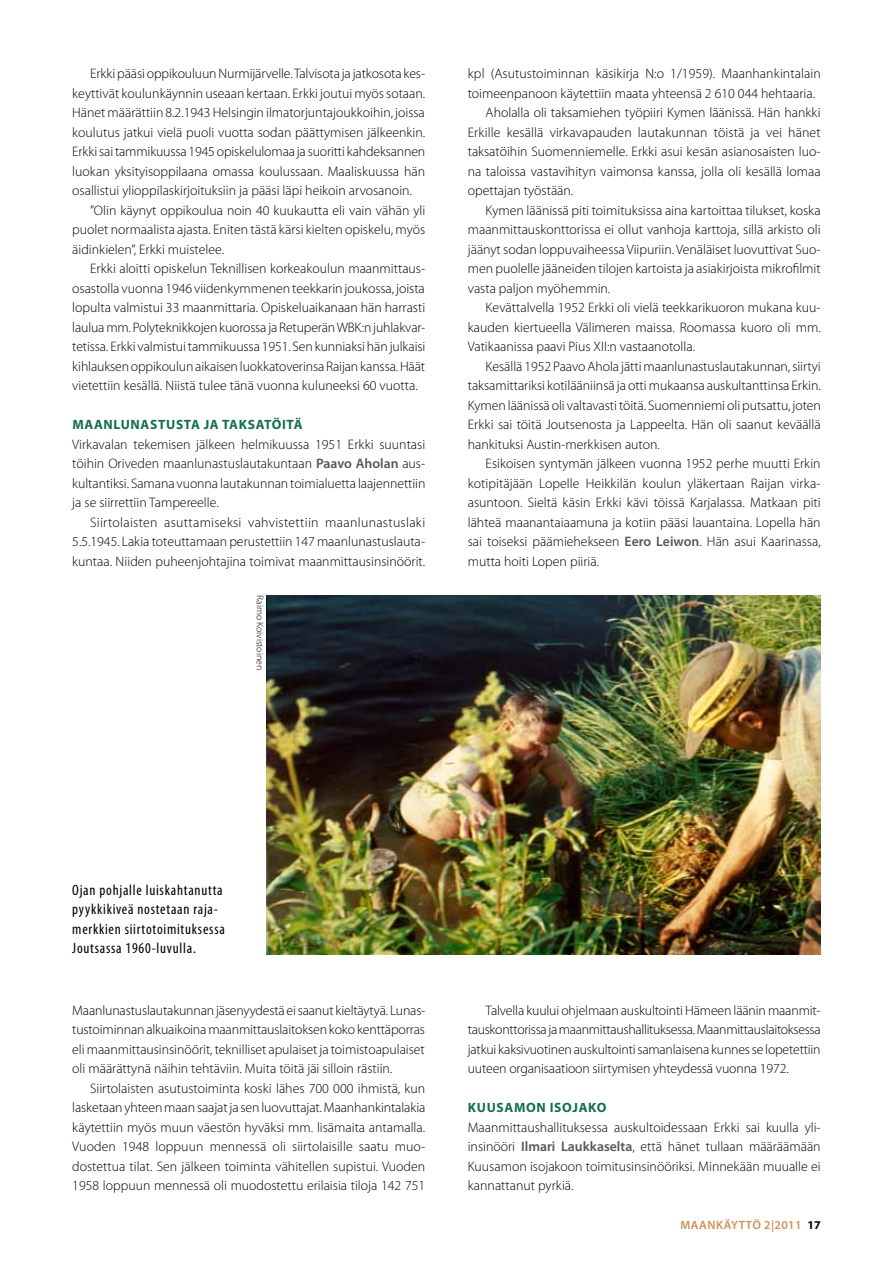
<style>
.page{position:relative;width:893px;height:1263px;background:#fff}
.page>*{position:absolute;margin:0;border:0;box-sizing:border-box;transform-origin:0 0}
.t1{font:condensed 15px/19.5px "Myriad Pro";letter-spacing:.05em;color:#000}
.t2{font:300 13.8px/19.5px "Myriad Pro";color:#000;text-align:justify}
.t3{font:700 13.5px "Myriad Pro";letter-spacing:.05em;color:#156d52}
.t4{font:600 12px "Myriad Pro";letter-spacing:.035em;color:#cc9153}
.t5{font:300 9.75px "Myriad Pro";color:#000}
.s1{font-weight:600;color:#575756}
.s2{font-weight:700;color:#000}
</style>
<div class="page">
<img style="left:267px;top:595px;width:554px;height:360px">
<p class="t2" style="left:90px;top:64px;width:337px">Erkki pääsi oppikouluun Nurmijärvelle. Talvisota ja jatkosota kes-</p>
<p class="t2" style="left:72px;top:84px;width:354px">keyttivät koulunkäynnin useaan kertaan. Erkki joutui myös sotaan.</p>
<p class="t2" style="left:72px;top:103px;width:354px">Hänet määrättiin 8.2.1943 Helsingin ilmatorjuntajoukkoihin, joissa</p>
<p class="t2" style="left:72px;top:123px;width:354px">koulutus jatkui vielä puoli vuotta sodan päättymisen jälkeenkin.</p>
<p class="t2" style="left:72px;top:142px;width:354px">Erkki sai tammikuussa 1945 opiskelulomaa ja suoritti kahdeksannen</p>
<p class="t2" style="left:72px;top:162px;width:354px">luokan yksityisoppilaana omassa koulussaan. Maaliskuussa hän</p>
<p class="t2" style="left:72px;top:181px;width:341px">osallistui ylioppilaskirjoituksiin ja pääsi läpi heikoin arvosanoin.</p>
<p class="t2" style="left:90px;top:201px;width:337px">”Olin käynyt oppikoulua noin 40 kuukautta eli vain vähän yli</p>
<p class="t2" style="left:72px;top:220px;width:354px">puolet normaalista ajasta. Eniten tästä kärsi kielten opiskelu, myös</p>
<p class="t2" style="left:72px;top:240px;width:153px">äidinkielen”, Erkki muistelee.</p>
<p class="t2" style="left:90px;top:259px;width:337px">Erkki aloitti opiskelun Teknillisen korkeakoulun maanmittaus-</p>
<p class="t2" style="left:72px;top:279px;width:354px">osastolla vuonna 1946 viidenkymmenen teekkarin joukossa, joista</p>
<p class="t2" style="left:72px;top:298px;width:354px">lopulta valmistui 33 maanmittaria. Opiskeluaikanaan hän harrasti</p>
<p class="t2" style="left:72px;top:318px;width:354px">laulua mm. Polyteknikkojen kuorossa ja Retuperän WBK:n juhlakvar-</p>
<p class="t2" style="left:72px;top:337px;width:355px">tetissa. Erkki valmistui tammikuussa 1951. Sen kunniaksi hän julkaisi</p>
<p class="t2" style="left:72px;top:357px;width:354px">kihlauksen oppikoulun aikaisen luokkatoverinsa Raijan kanssa. Häät</p>
<p class="t2" style="left:72px;top:376px;width:347px">vietettiin kesällä. Niistä tulee tänä vuonna kuluneeksi 60 vuotta.</p>
<p class="t3" style="left:72px;top:416px;width:232px">MAANLUNASTUSTA JA TAKSATÖITÄ</p>
<p class="t2" style="left:72px;top:435px;width:355px">Virkavalan tekemisen jälkeen helmikuussa 1951 Erkki suuntasi töihin Oriveden maanlunastuslautakuntaan <span class="s1">Paavo Aholan</span> aus&shy;kultantiksi. Samana vuonna lautakunnan toimialuetta laajennettiin ja se siirrettiin Tampereelle.</p>
<p class="t2" style="left:72px;top:513px;width:354px;text-indent:18px">Siirtolaisten asuttamiseksi vahvistettiin maanlunastuslaki 5.5.1945. Lakia toteuttamaan perustettiin 147 maanlunastuslauta&shy;kuntaa. Niiden puheenjohtajina toimivat maanmittausinsinöörit.</p>
<p class="t5" style="left:266px;top:595px;width:76px;rotate:90deg">Raimo Koivistoinen</p>
<p class="t2" style="left:468px;top:64px;width:354px">kpl (Asutustoiminnan käsikirja N:o 1/1959). Maanhankintalain</p>
<p class="t2" style="left:468px;top:84px;width:349px">toimeenpanoon käytettiin maata yhteensä 2 610 044 hehtaaria.</p>
<p class="t2" style="left:486px;top:103px;width:337px">Aholalla oli taksamiehen työpiiri Kymen läänissä. Hän hankki</p>
<p class="t2" style="left:468px;top:123px;width:354px">Erkille kesällä virkavapauden lautakunnan töistä ja vei hänet</p>
<p class="t2" style="left:468px;top:142px;width:354px">taksatöihin Suomenniemelle. Erkki asui kesän asianosaisten luo-</p>
<p class="t2" style="left:468px;top:162px;width:354px">na taloissa vastavihityn vaimonsa kanssa, jolla oli kesällä lomaa</p>
<p class="t2" style="left:468px;top:181px;width:107px">opettajan työstään.</p>
<p class="t2" style="left:486px;top:201px;width:337px">Kymen läänissä piti toimituksissa aina kartoittaa tilukset, koska</p>
<p class="t2" style="left:468px;top:220px;width:354px">maanmittauskonttorissa ei ollut vanhoja karttoja, sillä arkisto oli</p>
<p class="t2" style="left:468px;top:240px;width:354px">jäänyt sodan loppuvaiheessa Viipuriin. Venäläiset luovuttivat Suo-</p>
<p class="t2" style="left:468px;top:259px;width:354px">men puolelle jääneiden tilojen kartoista ja asiakirjoista mikrofilmit</p>
<p class="t2" style="left:468px;top:279px;width:144px">vasta paljon myöhemmin.</p>
<p class="t2" style="left:486px;top:298px;width:337px">Kevättalvella 1952 Erkki oli vielä teekkarikuoron mukana kuu-</p>
<p class="t2" style="left:468px;top:318px;width:354px">kauden kiertueella Välimeren maissa. Roomassa kuoro oli mm.</p>
<p class="t2" style="left:468px;top:337px;width:229px">Vatikaanissa paavi Pius XII:n vastaanotolla.</p>
<p class="t2" style="left:486px;top:357px;width:337px">Kesällä 1952 Paavo Ahola jätti maanlunastuslautakunnan, siirtyi</p>
<p class="t2" style="left:468px;top:376px;width:355px">taksamittariksi kotilääniinsä ja otti mukaansa auskultanttinsa Erkin.</p>
<p class="t2" style="left:468px;top:396px;width:355px">Kymen läänissä oli valtavasti töitä. Suomenniemi oli putsattu, joten</p>
<p class="t2" style="left:468px;top:415px;width:354px">Erkki sai töitä Joutsenosta ja Lappeelta. Hän oli saanut keväällä</p>
<p class="t2" style="left:468px;top:435px;width:194px">hankituksi Austin-merkkisen auton.</p>
<p class="t2" style="left:486px;top:454px;width:337px">Esikoisen syntymän jälkeen vuonna 1952 perhe muutti Erkin</p>
<p class="t2" style="left:468px;top:474px;width:354px">kotipitäjään Lopelle Heikkilän koulun yläkertaan Raijan virka-</p>
<p class="t2" style="left:468px;top:493px;width:354px">asuntoon. Sieltä käsin Erkki kävi töissä Karjalassa. Matkaan piti</p>
<p class="t2" style="left:468px;top:513px;width:354px">lähteä maanantaiaamuna ja kotiin pääsi lauantaina. Lopella hän</p>
<p class="t2" style="left:468px;top:532px;width:354px">sai toiseksi päämiehekseen <span class="s1">Eero Leiwon</span>. Hän asui Kaarinassa,</p>
<p class="t2" style="left:468px;top:552px;width:133px">mutta hoiti Lopen piiriä.</p>
<p class="t1" style="left:72px;top:880px;width:154px">Ojan pohjalle luiskahtanutta pyykkikiveä nostetaan raja&shy;merkkien siirtotoimituksessa<br>Joutsassa 1960-luvulla.</p>
<p class="t2" style="left:72px;top:1001px;width:354px">Maanlunastuslautakunnan jäsenyydestä ei saanut kieltäytyä. Lunas&shy;tustoiminnan alkuaikoina maanmittauslaitoksen koko kenttäporras eli maanmittausinsinöörit, teknilliset apulaiset ja toimistoapulaiset oli määrättynä näihin tehtäviin. Muita töitä jäi silloin rästiin.</p>
<p class="t2" style="left:72px;top:1079px;width:355px;text-indent:18px">Siirtolaisten asutustoiminta koski lähes 700 000 ihmistä, kun lasketaan yhteen maan saajat ja sen luovuttajat. Maanhankintalakia käytettiin myös muun väestön hyväksi mm. lisämaita antamalla.<br>Vuoden 1948 loppuun mennessä oli siirtolaisille saatu muo&shy;dostettua tilat. Sen jälkeen toiminta vähitellen supistui. Vuoden 1958 loppuun mennessä oli muodostettu erilaisia tiloja 142 751</p>
<p class="t2" style="left:468px;top:1001px;width:354px;text-indent:18px">Talvella kuului ohjelmaan auskultointi Hämeen läänin maanmit&shy;tauskonttorissa ja maanmittaushallituksessa. Maanmittauslaitoksessa jatkui kaksivuotinen auskultointi samanlaisena kunnes se lopetettiin uuteen organisaatioon siirtymisen yhteydessä vuonna 1972.</p>
<p class="t3" style="left:468px;top:1099px;width:140px">KUUSAMON ISOJAKO</p>
<p class="t2" style="left:468px;top:1118px;width:354px">Maanmittaushallituksessa auskultoidessaan Erkki sai kuulla yli&shy;insinööri <span class="s1">Ilmari Laukkaselta</span>, että hänet tullaan määräämään Kuusamon isojakoon toimitusinsinööriksi. Minnekään muualle ei kannattanut pyrkiä.</p>
<p class="t4" style="left:680px;top:1218px;width:142px">Maankäyttö 2|2011 <span class="s2">17</span></p>
</div>
